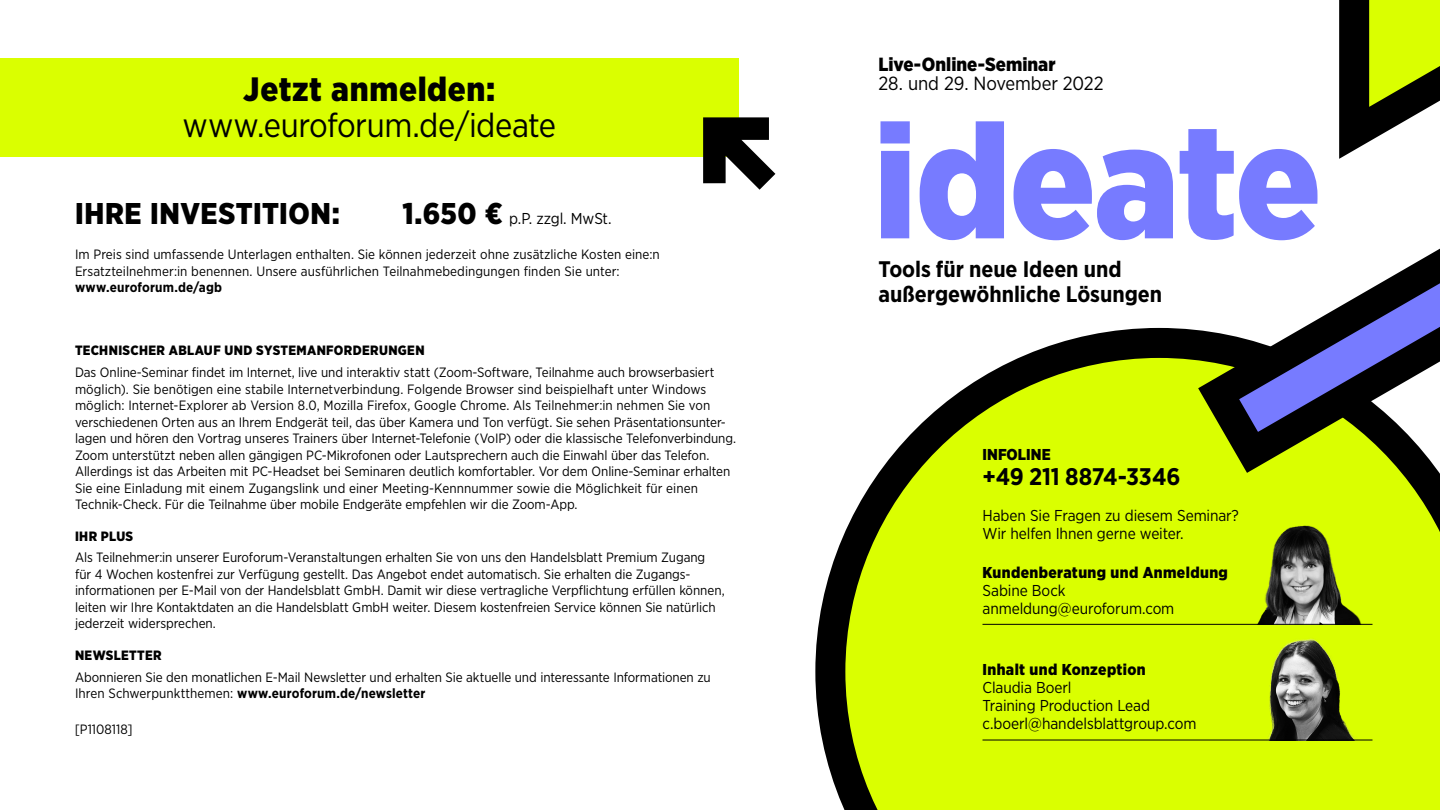
<style>
.page{position:relative;width:1440px;height:810px;background:#fff}
.page>*{position:absolute;margin:0;border:0;box-sizing:border-box;transform-origin:0 0}
.t1{font:900 161.62px "Gotham Narrow";letter-spacing:-.015em;color:#777bff}
.t2{font:33.75px "Gotham Narrow";letter-spacing:-.015em;color:#000}
.t3{font:900 33.75px "Gotham Narrow";letter-spacing:.02em;color:#000}
.t4{font:900 30px "Gotham Narrow";letter-spacing:.02em;color:#000}
.t5{font:700 24px "Gotham Narrow";letter-spacing:-.01em;color:#000}
.t6{font:700 22.5px/24.8px "Gotham Narrow";color:#000}
.t7{font:19.05px "Gotham Narrow";letter-spacing:-.005em;color:#000}
.t8{font:900 19.05px "Gotham Narrow";letter-spacing:.005em;color:#000}
.t9{font:15.75px/18px "Gotham Narrow";letter-spacing:-.005em;color:#000}
.t10{font:900 15.75px "Gotham Narrow";letter-spacing:.025em;color:#000}
.t11{font:13.5px/16.5px "Gotham Narrow";letter-spacing:-.005em;color:#000}
.t12{font:900 13.5px "Gotham Narrow";letter-spacing:.025em;color:#000}
.t13{font:700 13.5px "Gotham Narrow";letter-spacing:.01em;color:#000}
.s1{font-weight:900;font-size:30px}
.s2{font-weight:700}
</style>
<div class="page">
<svg style="left:815px;top:328px;width:625px;height:482px;background:#cae81d"></svg>
<svg style="left:1339px;top:0;width:101px;height:127px;background:#74860c"></svg>
<svg style="left:1178px;top:127px;width:262px;height:366px"></svg>
<div style="left:0;top:58px;width:739px;height:99px;background:#daff00"></div>
<svg style="left:703px;top:117px;width:72px;height:73px"></svg>
<img style="left:1254px;top:520px;width:110px;height:104px">
<img style="left:1248px;top:635px;width:110px;height:105px">
<hr style="left:982px;top:624px;width:391px;height:1px;background:#000">
<hr style="left:982px;top:740px;width:391px;height:1px;background:#000">
<h2 class="t3" style="left:243px;top:66px;width:254px">Jetzt anmelden:</h2>
<h2 class="t2" style="left:183px;top:104px;width:375px">www.euroforum.de/ideate</h2>
<h3 class="t4" style="left:75px;top:194px;width:266px">IHRE INVESTITION:</h3>
<p class="t9" style="left:402px;top:209px;width:211px"><span class="s1">1.650 €</span> p.P. zzgl. MwSt.</p>
<p class="t11" style="left:75px;top:246px;width:586px">Im Preis sind umfassende Unterlagen enthalten. Sie können jederzeit ohne zusätzliche Kosten eine:n<br>Ersatzteilnehmer:in benennen. Unsere ausführlichen Teilnahmebedingungen finden Sie unter:</p>
<p class="t13" style="left:75px;top:279px;width:149px">www.euroforum.de/agb</p>
<p class="t12" style="left:75px;top:342px;width:351px">TECHNISCHER ABLAUF UND SYSTEMANFORDERUNGEN</p>
<p class="t11" style="left:75px;top:364px;width:663px">Das Online-Seminar findet im Internet, live und interaktiv statt (Zoom-Software, Teilnahme auch browserbasiert möglich). Sie benötigen eine stabile Internetverbindung. Folgende Browser sind beispielhaft unter Windows möglich: Internet-Explorer ab Version 8.0, Mozilla Firefox, Google Chrome. Als Teilnehmer:in nehmen Sie von verschiedenen Orten aus an Ihrem Endgerät teil, das über Kamera und Ton verfügt. Sie sehen Präsentationsunter&shy;lagen und hören den Vortrag unseres Trainers über Internet-Telefonie (VoIP) oder die klassische Telefonverbindung.<br>Zoom unterstützt neben allen gängigen PC-Mikrofonen oder Lautsprechern auch die Einwahl über das Telefon.<br>Allerdings ist das Arbeiten mit PC-Headset bei Seminaren deutlich komfortabler. Vor dem Online-Seminar erhalten Sie eine Einladung mit einem Zugangslink und einer Meeting-Kennnummer sowie die Möglichkeit für einen Technik-Check. Für die Teilnahme über mobile Endgeräte empfehlen wir die Zoom-App.</p>
<p class="t12" style="left:75px;top:527px;width:60px">IHR PLUS</p>
<p class="t11" style="left:75px;top:549px;width:651px">Als Teilnehmer:in unserer Euroforum-Veranstaltungen erhalten Sie von uns den Handelsblatt Premium Zugang für 4 Wochen kostenfrei zur Verfügung gestellt. Das Angebot endet automatisch. Sie erhalten die Zugangs&shy;informationen per E-Mail von der Handelsblatt GmbH. Damit wir diese vertragliche Verpflichtung erfüllen können, leiten wir Ihre Kontaktdaten an die Handelsblatt GmbH weiter. Diesem kostenfreien Service können Sie natürlich jederzeit widersprechen.</p>
<p class="t12" style="left:75px;top:646px;width:88px">NEWSLETTER</p>
<p class="t11" style="left:75px;top:668px;width:637px">Abonnieren Sie den monatlichen E-Mail Newsletter und erhalten Sie aktuelle und interessante Informationen zu<br>Ihren Schwerpunktthemen: <span class="s2">www.euroforum.de/newsletter</span></p>
<p class="t11" style="left:75px;top:721px;width:60px">[P1108118]</p>
<h3 class="t8" style="left:879px;top:52px;width:179px">Live-Online-Seminar</h3>
<h3 class="t7" style="left:879px;top:71px;width:227px">28. und 29. November 2022</h3>
<h1 class="t1" style="left:873px;top:75px;width:450px">ideate</h1>
<h3 class="t6" style="left:879px;top:257px;width:285px">Tools für neue Ideen und außergewöhnliche Lösungen</h3>
<p class="t10" style="left:982px;top:444px;width:70px">INFOLINE</p>
<h3 class="t5" style="left:982px;top:461px;width:199px">+49 211 8874-3346</h3>
<p class="t9" style="left:982px;top:506px;width:258px">Haben Sie Fragen zu diesem Seminar?<br>Wir helfen Ihnen gerne weiter.</p>
<p class="t10" style="left:982px;top:562px;width:247px">Kundenberatung und Anmeldung</p>
<p class="t9" style="left:982px;top:581px;width:193px">Sabine Bock anmeldung@euroforum.com</p>
<p class="t10" style="left:982px;top:660px;width:165px">Inhalt und Konzeption</p>
<p class="t9" style="left:982px;top:679px;width:215px">Claudia Boerl<br>Training Production Lead c.boerl@handelsblattgroup.com</p>
</div>
